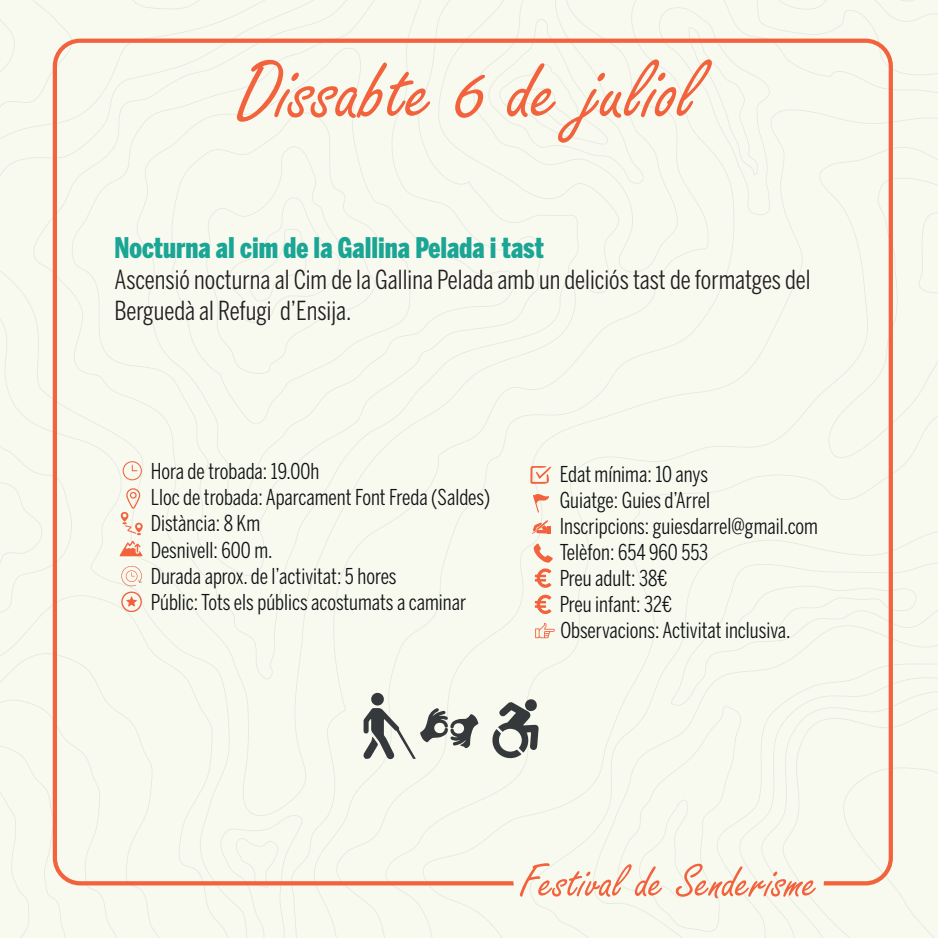
<style>
.page{position:relative;width:938px;height:938px;background:#fff}
.page>*{position:absolute;margin:0;border:0;box-sizing:border-box;transform-origin:0 0}
.t1{font:91.19px "Freestyle Script";color:#f1623d}
.t2{font:50.75px "Freestyle Script";color:#f1623d}
.t3{font:900 28.19px "Benton Sans Comp";color:#1ba595}
.t4{font:26.06px/31.2px "Benton Sans Comp";color:#231f20}
.t5{font:21.69px/25.9px "Benton Sans Comp";color:#101315}
</style>
<div class="page">
<div style="left:160px;top:885px;width:60px;height:53px;background:#f8faef"></div>
<div style="left:117px;top:885px;width:43px;height:53px;background:#f8faef"></div>
<div style="left:0;top:816px;width:117px;height:122px;background:#f8faef"></div>
<div style="left:0;top:107px;width:53px;height:709px;background:#f8faef"></div>
<div style="left:33px;top:107px;width:20px;height:572px;background:#f8faef"></div>
<div style="left:0;top:445px;width:53px;height:168px;background:#f8faef"></div>
<div style="left:220px;top:885px;width:82px;height:53px;background:#f8faef"></div>
<div style="left:0;top:0;width:200px;height:107px;background:#f8faef"></div>
<div style="left:314px;top:0;width:623px;height:938px;background:#f8faef"></div>
<div style="left:422px;top:458px;width:515px;height:480px;background:#f8faef"></div>
<div style="left:529px;top:531px;width:409px;height:407px;background:#f8faef"></div>
<svg style="left:739px;top:885px;width:22px;height:53px"></svg>
<svg style="left:761px;top:691px;width:177px;height:247px"></svg>
<div style="left:782px;top:708px;width:156px;height:230px;background:#f8faef"></div>
<div style="left:843px;top:767px;width:94px;height:171px;background:#f8faef"></div>
<div style="left:892px;top:562px;width:45px;height:143px;background:#f8faef"></div>
<svg style="left:892px;top:585px;width:24px;height:48px"></svg>
<div style="left:617px;top:885px;width:124px;height:46px;background:#f8faef"></div>
<div style="left:892px;top:178px;width:46px;height:280px;background:#f8faef"></div>
<svg style="left:659px;top:7px;width:111px;height:32px"></svg>
<svg style="left:488px;top:19px;width:155px;height:20px"></svg>
<div style="left:53px;top:39px;width:839px;height:846px;background:#f8faef"></div>
<svg style="left:123px;top:461px;width:19px;height:19px"></svg>
<svg style="left:119px;top:488px;width:24px;height:68px"></svg>
<svg style="left:120px;top:565px;width:24px;height:47px"></svg>
<svg style="left:533px;top:494px;width:16px;height:18px"></svg>
<svg style="left:530px;top:466px;width:21px;height:18px"></svg>
<svg style="left:535px;top:623px;width:20px;height:15px"></svg>
<svg style="left:531px;top:520px;width:19px;height:14px"></svg>
<svg style="left:533px;top:543px;width:20px;height:19px"></svg>
<svg style="left:535px;top:568px;width:16px;height:20px"></svg>
<svg style="left:535px;top:594px;width:16px;height:20px"></svg>
<svg style="left:363px;top:708px;width:115px;height:51px"></svg>
<div style="left:371px;top:692px;width:13px;height:13px;background:#35393b;border-radius:50%"></div>
<svg style="left:490px;top:698px;width:48px;height:62px"></svg>
<h1 class="t1" style="left:237px;top:42px;width:463px">Dissabte 6 de juliol</h1>
<p class="t3" style="left:114px;top:231px;width:431px">Nocturna al cim de la Gallina Pelada i tast</p>
<p class="t4" style="left:114px;top:264px;width:697px">Ascensió nocturna al Cim de la Gallina Pelada amb un deliciós tast de formatges del<br>Berguedà al Refugi d’Ensija.</p>
<p class="t5" style="left:151px;top:458px;width:341px">Hora de trobada: 19.00h<br>Lloc de trobada: Aparcament Font Freda (Saldes)<br>Distància: 8 Km<br>Desnivell: 600 m.<br>Durada aprox. de l’activitat: 5 hores<br>Públic: Tots els públics acostumats a caminar</p>
<p class="t5" style="left:559px;top:461px;width:260px">Edat mínima: 10 anys<br>Guiatge: Guies d’Arrel<br>Inscripcions: guiesdarrel@gmail.com<br>Telèfon: 654 960 553<br>Preu adult: 38€<br>Preu infant: 32€<br>Observacions: Activitat inclusiva.</p>
<h2 class="t2" style="left:520px;top:854px;width:299px">Festival de Senderisme</h2>
</div>
